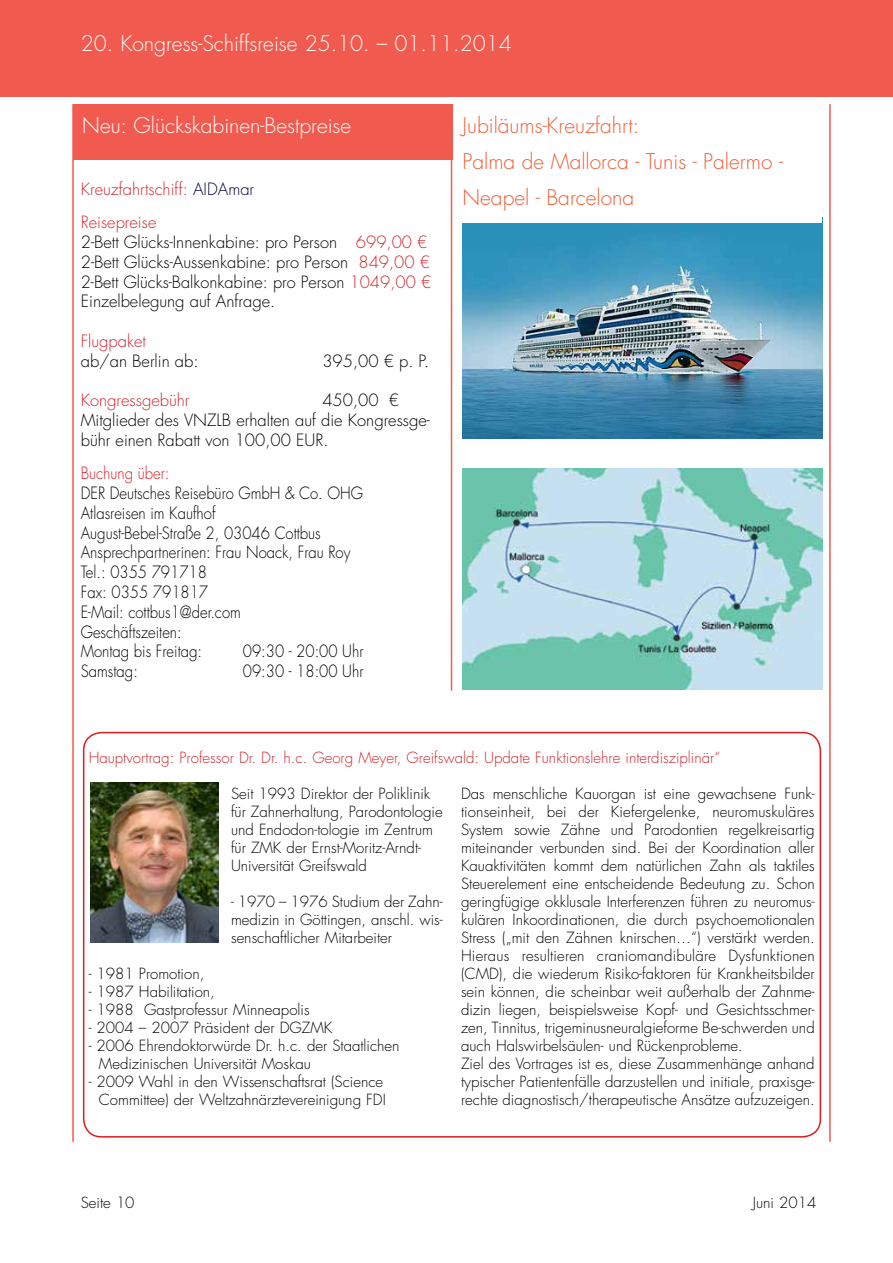
<style>
.page{position:relative;width:893px;height:1263px;background:#fff}
.page>*{position:absolute;margin:0;border:0;box-sizing:border-box;transform-origin:0 0}
.t1{font:300 21px "Futura Std";color:#fff}
.t2{font:300 21px/36px "Futura Std";color:#f15d35}
.t3{font:300 16.5px/19.8px "Futura Std";color:#000}
.t4{font:300 16.5px/19.8px "Futura Std";color:#000;scale:.9 1}
.t5{font:300 16.5px/33.3px "Futura Std";color:#d2232a}
.t6{font:300 16.5px "Futura Std";color:#dd1a21;scale:.9 1}
.t7{font:300 15px/18px "Futura Std";color:#000}
.t8{font:300 15px "Futura Std";color:#d2232a}
.s1{color:#00023d}
.s2{color:#d2232a}
</style>
<div class="page">
<hr style="left:72px;top:104px;width:2px;height:1038px;background:#f15b4f">
<hr style="left:829px;top:104px;width:2px;height:1038px;background:#f15b4f">
<hr style="left:451px;top:104px;width:1px;height:587px;background:#f15b4f">
<div style="left:0;top:0;width:893px;height:97px;background:#f15b4f"></div>
<div style="left:74px;top:104px;width:379px;height:56px;background:#f15b4f"></div>
<img style="left:462px;top:223px;width:360px;height:216px">
<img style="left:462px;top:468px;width:360px;height:221px">
<div style="left:83px;top:732px;width:738px;height:405px;border:2px solid #dd1a21;border-radius:18px"></div>
<img style="left:90px;top:782px;width:128px;height:161px">
<h1 class="t1" style="left:81px;top:30px;width:432px">20. Kongress-Schiffsreise 25.10. – 01.11.2014</h1>
<h1 class="t1" style="left:82px;top:112px;width:270px">Neu: Glückskabinen-Bestpreise</h1>
<p class="t5" style="left:81px;top:173px;width:175px">Kreuzfahrtschiff: <span class="s1">AIDAmar<br></span>Reisepreise</p>
<p class="t3" style="left:81px;top:232px;width:352px">2-Bett Glücks-Innenkabine: pro Person <span class="s2">699,00 € </span>2-Bett Glücks-Aussenkabine: pro Person <span class="s2">849,00 € </span>2-Bett Glücks-Balkonkabine: pro Person <span class="s2">1049,00 € </span>Einzelbelegung auf Anfrage.</p>
<p class="t5" style="left:81px;top:325px;width:67px">Flugpaket</p>
<p class="t3" style="left:81px;top:351px;width:119px">ab/an Berlin ab:</p>
<p class="t3" style="left:322px;top:351px;width:108px">395,00 € p. P.</p>
<p class="t5" style="left:81px;top:384px;width:110px">Kongressgebühr</p>
<p class="t3" style="left:81px;top:391px;width:351px;text-indent:242px">450,00 €<br>Mitglieder des VNZLB erhalten auf die Kongressge&shy;bühr einen Rabatt von 100,00 EUR.</p>
<p class="t6" style="left:81px;top:463px;width:100px">Buchung über:</p>
<p class="t4" style="left:81px;top:484px;width:315px">DER Deutsches Reisebüro GmbH &amp; Co. OHG<br>Atlasreisen im Kaufhof<br>August-Bebel-Straße 2, 03046 Cottbus<br>Ansprechpartnerinen: Frau Noack, Frau Roy<br>Tel.: 0355 791718<br>Fax: 0355 791817<br>E-Mail: cottbus1@der.com<br>Geschäftszeiten:<br>Montag bis Freitag:</p>
<p class="t4" style="left:243px;top:642px;width:136px">09:30 - 20:00 Uhr</p>
<p class="t4" style="left:81px;top:662px;width:65px">Samstag:</p>
<p class="t4" style="left:243px;top:662px;width:136px">09:30 - 18:00 Uhr</p>
<h1 class="t2" style="left:463px;top:107px;width:322px">Jubiläums-Kreuzfahrt:<br>Palma de Mallorca - Tunis - Palermo -<br>Neapel - Barcelona</h1>
<p class="t8" style="left:89px;top:748px;width:633px">Hauptvortrag: Professor Dr. Dr. h.c. Georg Meyer, Greifswald: Update Funktionslehre interdisziplinär“</p>
<p class="t7" style="left:231px;top:785px;width:213px">Seit 1993 Direktor der Poliklinik für Zahnerhaltung, Parodontologie und Endodon-tologie im Zentrum für ZMK der Ernst-Moritz-Arndt-<br>Universität Greifswald</p>
<p class="t7" style="left:231px;top:893px;width:213px;text-align:justify">- 1970 – 1976 Studium der Zahn&shy;medizin in Göttingen, anschl. wis&shy;senschaftlicher Mitarbeiter</p>
<p class="t7" style="left:89px;top:965px;width:117px">- 1981 Promotion,</p>
<p class="t7" style="left:89px;top:983px;width:128px">- 1987 Habilitation,</p>
<p class="t7" style="left:89px;top:1001px;width:222px">- 1988 Gastprofessur Minneapolis</p>
<p class="t7" style="left:89px;top:1019px;width:245px">- 2004 – 2007 Präsident der DGZMK</p>
<p class="t7" style="left:99px;top:1037px;width:302px;text-indent:-10px">- 2006 Ehrendoktorwürde Dr. h.c. der Staatlichen<br>Medizinischen Universität Moskau</p>
<p class="t7" style="left:89px;top:1073px;width:299px;text-align:right">- 2009 Wahl in den Wissenschaftsrat (Science<br>Committee) der Weltzahnärztevereinigung FDI</p>
<p class="t7" style="left:461px;top:785px;width:355px">Das menschliche Kauorgan ist eine gewachsene Funk&shy;tionseinheit, bei der Kiefergelenke, neuromuskuläres System sowie Zähne und Parodontien regelkreisartig miteinander verbunden sind. Bei der Koordination aller Kauaktivitäten kommt dem natürlichen Zahn als taktiles Steuerelement eine entscheidende Bedeutung zu. Schon geringfügige okklusale Interferenzen führen zu neuromus&shy;kulären Inkoordinationen, die durch psychoemotionalen Stress („mit den Zähnen knirschen…“) verstärkt werden.<br>Hieraus resultieren craniomandibuläre Dysfunktionen (CMD), die wiederum Risiko-faktoren für Krankheitsbilder sein können, die scheinbar weit außerhalb der Zahnme&shy;dizin liegen, beispielsweise Kopf- und Gesichtsschmer&shy;zen, Tinnitus, trigeminusneuralgieforme Be-schwerden und auch Halswirbelsäulen- und Rückenprobleme.<br>Ziel des Vortrages ist es, diese Zusammenhänge anhand typischer Patientenfälle darzustellen und initiale, praxisge&shy;rechte diagnostisch/therapeutische Ansätze aufzuzeigen.</p>
<p class="t7" style="left:81px;top:1193px;width:55px">Seite 10</p>
<p class="t7" style="left:753px;top:1193px;width:65px">Juni 2014</p>
</div>
